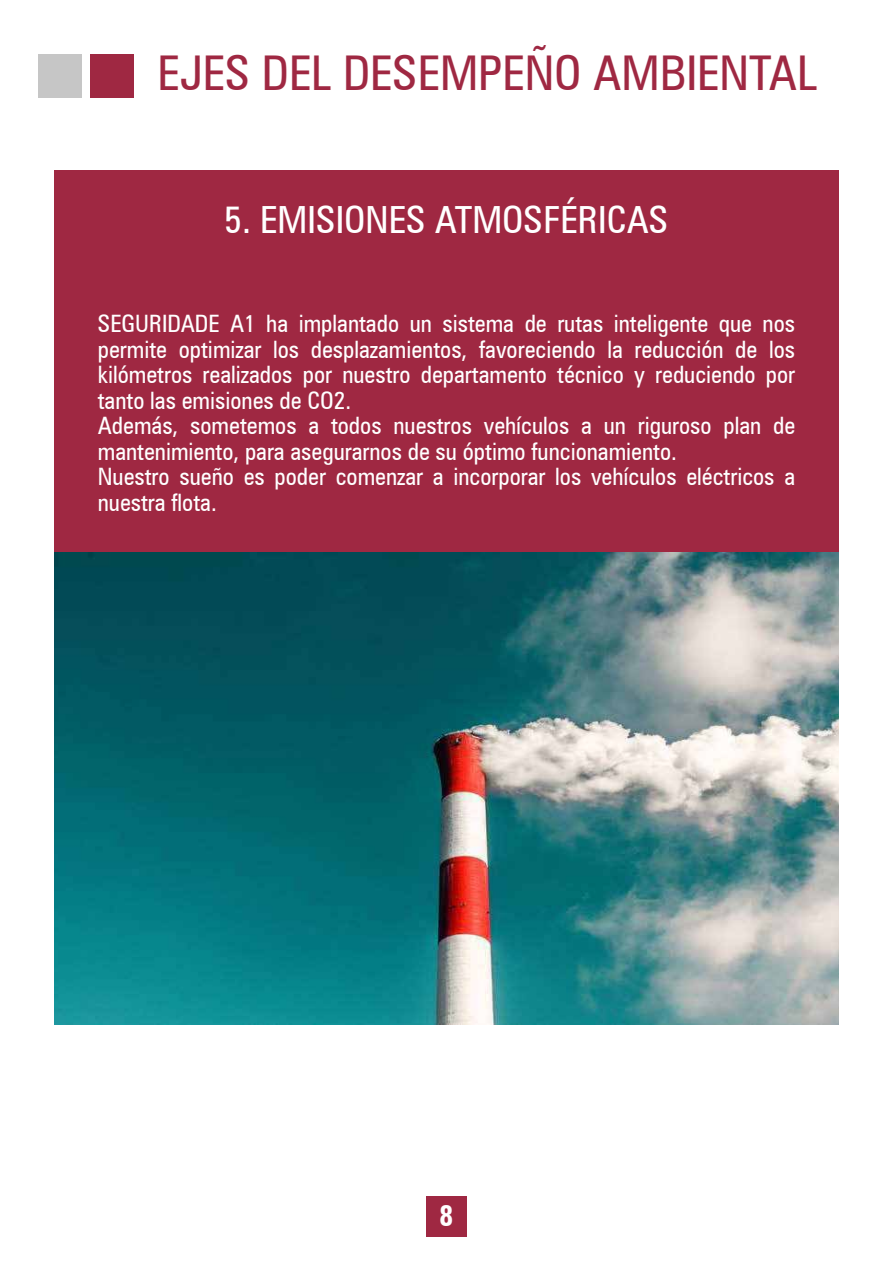
<style>
.page{position:relative;width:893px;height:1263px;background:#fff}
.page>*{position:absolute;margin:0;border:0;box-sizing:border-box;transform-origin:0 0}
.t1{font:condensed 48px "Zurich BT";color:#9f2842}
.t2{font:condensed 37.5px "Zurich BT";color:#fff}
.t3{font:700 condensed 29.1px "Zurich BT";color:#fff}
.t4{font:condensed 24px/25.5px "Zurich BT";color:#fff}
</style>
<div class="page">
<div style="left:54px;top:170px;width:785px;height:527px;background:#9f2842"></div>
<div style="left:426px;top:1196px;width:41px;height:41px;background:#9f2842"></div>
<div style="left:38px;top:54px;width:44px;height:44px;background:#c6c6c6"></div>
<div style="left:90px;top:54px;width:44px;height:44px;background:#9f2842"></div>
<img style="left:54px;top:553px;width:785px;height:472px">
<h1 class="t1" style="left:158px;top:44px;width:661px">EJES DEL DESEMPEÑO AMBIENTAL</h1>
<h2 class="t2" style="left:224px;top:196px;width:446px">5. EMISIONES ATMOSFÉRICAS</h2>
<p class="t4" style="left:98px;top:311px;width:699px">SEGURIDADE A1 ha implantado un sistema de rutas inteligente que nos permite optimizar los desplazamientos, favoreciendo la reducción de los kilómetros realizados por nuestro departamento técnico y reduciendo por tanto las emisiones de CO2.<br>Además, sometemos a todos nuestros vehículos a un riguroso plan de mantenimiento, para asegurarnos de su óptimo funcionamiento.<br>Nuestro sueño es poder comenzar a incorporar los vehículos eléctricos a nuestra flota.</p>
<p class="t3" style="left:439px;top:1198px;width:16px">8</p>
</div>
